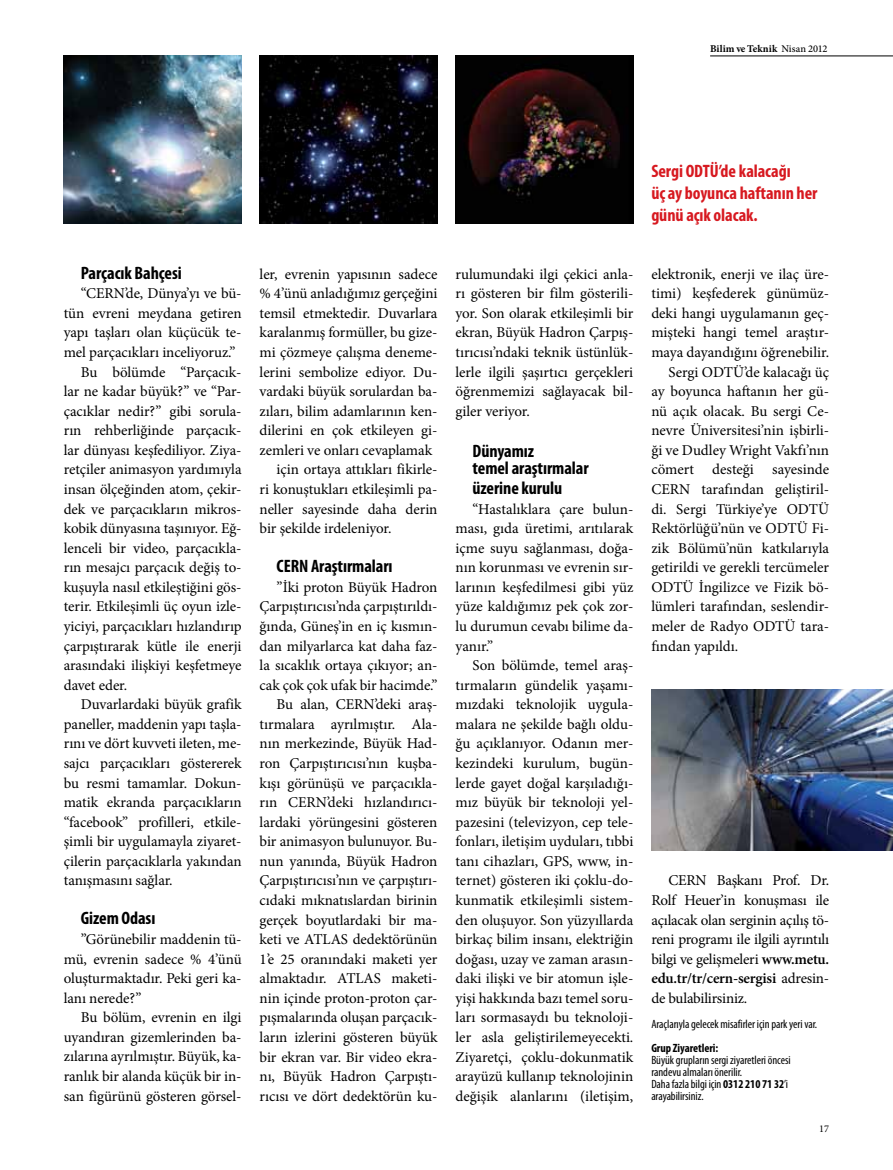
<style>
.page{position:relative;width:893px;height:1170px;background:#fff}
.page>*{position:absolute;margin:0;border:0;box-sizing:border-box;transform-origin:0 0}
.t1{font:700 condensed 18px/17.5px "Myriad Pro";letter-spacing:-.005em;color:#000}
.t2{font:700 condensed 18px/21.6px "Myriad Pro";letter-spacing:-.005em;color:#d71920}
.t3{font:15px/19.5px "Minion Pro";letter-spacing:-.005em;color:#000;text-align:justify}
.t4{font:condensed 12px/12px "Myriad Pro";letter-spacing:-.005em;color:#000}
.t5{font:700 condensed 12px "Myriad Pro";letter-spacing:-.005em;color:#000}
.t6{font:700 10.35px "Minion Pro";letter-spacing:.005em;color:#000}
.t7{font:10.35px "Minion Pro";color:#000}
.s1{font-weight:500}
.s2{font-weight:600}
.s3{font-weight:700}
</style>
<div class="page">
<img style="left:64px;top:56px;width:178px;height:167px">
<img style="left:260px;top:56px;width:177px;height:167px">
<img style="left:455px;top:56px;width:178px;height:167px">
<hr style="left:710px;top:56px;width:183px;height:1px;background:#000">
<img style="left:651px;top:689px;width:242px;height:161px">
<p class="t6" style="left:710px;top:41px;width:119px">Bilim ve Teknik <span class="s1">Nisan 2012</span></p>
<p class="t1" style="left:81px;top:263px;width:102px">Parçacık Bahçesi</p>
<p class="t3" style="left:81px;top:284px;width:162px">“CERN’de, Dünya’yı ve bü-</p>
<p class="t3" style="left:64px;top:303px;width:179px">tün evreni meydana getiren</p>
<p class="t3" style="left:64px;top:323px;width:179px">yapı taşları olan küçücük te-</p>
<p class="t3" style="left:64px;top:342px;width:173px">mel parçacıkları inceliyoruz.”</p>
<p class="t3" style="left:81px;top:362px;width:162px">Bu bölümde “Parçacık-</p>
<p class="t3" style="left:64px;top:381px;width:179px">lar ne kadar büyük?” ve “Par-</p>
<p class="t3" style="left:64px;top:401px;width:179px">çacıklar nedir?” gibi sorula-</p>
<p class="t3" style="left:64px;top:421px;width:179px">rın rehberliğinde parçacık-</p>
<p class="t3" style="left:64px;top:440px;width:179px">lar dünyası keşfediliyor. Ziya-</p>
<p class="t3" style="left:64px;top:460px;width:179px">retçiler animasyon yardımıyla</p>
<p class="t3" style="left:64px;top:479px;width:179px">insan ölçeğinden atom, çekir-</p>
<p class="t3" style="left:64px;top:499px;width:179px">dek ve parçacıkların mikros-</p>
<p class="t3" style="left:64px;top:518px;width:179px">kobik dünyasına taşınıyor. Eğ-</p>
<p class="t3" style="left:64px;top:538px;width:179px">lenceli bir video, parçacıkla-</p>
<p class="t3" style="left:64px;top:557px;width:179px">rın mesajcı parçacık değiş to-</p>
<p class="t3" style="left:64px;top:577px;width:179px">kuşuyla nasıl etkileştiğini gös-</p>
<p class="t3" style="left:64px;top:597px;width:179px">terir. Etkileşimli üç oyun izle-</p>
<p class="t3" style="left:64px;top:616px;width:179px">yiciyi, parçacıkları hızlandırıp</p>
<p class="t3" style="left:64px;top:636px;width:179px">çarpıştırarak kütle ile enerji</p>
<p class="t3" style="left:64px;top:655px;width:179px">arasındaki ilişkiyi keşfetmeye</p>
<p class="t3" style="left:64px;top:675px;width:65px">davet eder.</p>
<p class="t3" style="left:81px;top:694px;width:162px">Duvarlardaki büyük grafik</p>
<p class="t3" style="left:64px;top:714px;width:179px">paneller, maddenin yapı taşla-</p>
<p class="t3" style="left:64px;top:733px;width:179px">rını ve dört kuvveti ileten, me-</p>
<p class="t3" style="left:64px;top:753px;width:179px">sajcı parçacıkları göstererek</p>
<p class="t3" style="left:64px;top:773px;width:179px">bu resmi tamamlar. Dokun-</p>
<p class="t3" style="left:64px;top:792px;width:179px">matik ekranda parçacıkların</p>
<p class="t3" style="left:64px;top:812px;width:179px">“facebook” profilleri, etkile-</p>
<p class="t3" style="left:64px;top:831px;width:179px">şimli bir uygulamayla ziyaret-</p>
<p class="t3" style="left:64px;top:851px;width:179px">çilerin parçacıklarla yakından</p>
<p class="t3" style="left:64px;top:870px;width:110px">tanışmasını sağlar.</p>
<p class="t1" style="left:81px;top:909px;width:76px">Gizem Odası</p>
<p class="t3" style="left:64px;top:929px;width:179px;text-indent:17px">”Görünebilir maddenin tü&shy;mü, evrenin sadece % 4’ünü oluşturmaktadır. Peki geri ka&shy;lanı nerede?”</p>
<p class="t3" style="left:64px;top:1007px;width:179px;text-indent:17px">Bu bölüm, evrenin en ilgi uyandıran gizemlerinden ba&shy;zılarına ayrılmıştır. Büyük, ka&shy;ranlık bir alanda küçük bir in&shy;san figürünü gösteren görsel-</p>
<p class="t3" style="left:260px;top:264px;width:179px">ler, evrenin yapısının sadece</p>
<p class="t3" style="left:260px;top:284px;width:179px">% 4’ünü anladığımız gerçeğini</p>
<p class="t3" style="left:260px;top:303px;width:179px">temsil etmektedir. Duvarlara</p>
<p class="t3" style="left:260px;top:323px;width:179px">karalanmış formüller, bu gize-</p>
<p class="t3" style="left:260px;top:342px;width:179px">mi çözmeye çalışma deneme-</p>
<p class="t3" style="left:260px;top:362px;width:179px">lerini sembolize ediyor. Du-</p>
<p class="t3" style="left:260px;top:381px;width:179px">vardaki büyük sorulardan ba-</p>
<p class="t3" style="left:260px;top:401px;width:179px">zıları, bilim adamlarının ken-</p>
<p class="t3" style="left:260px;top:421px;width:179px">dilerini en çok etkileyen gi-</p>
<p class="t3" style="left:260px;top:440px;width:174px">zemleri ve onları cevaplamak</p>
<p class="t3" style="left:277px;top:460px;width:162px">için ortaya attıkları fikirle-</p>
<p class="t3" style="left:260px;top:479px;width:179px">ri konuştukları etkileşimli pa-</p>
<p class="t3" style="left:260px;top:499px;width:179px">neller sayesinde daha derin</p>
<p class="t3" style="left:260px;top:518px;width:133px">bir şekilde irdeleniyor.</p>
<p class="t1" style="left:277px;top:557px;width:117px">CERN Araştırmaları</p>
<p class="t3" style="left:260px;top:577px;width:179px;text-align:right">”İki proton Büyük Hadron<br>Çarpıştırıcısı’nda çarpıştırıldı&shy;ğında, Güneş’in en iç kısmın&shy;dan milyarlarca kat daha faz&shy;la sıcaklık ortaya çıkıyor; an&shy;cak çok çok ufak bir hacimde.”<br>Bu alan, CERN’deki araş&shy;tırmalara ayrılmıştır. Ala&shy;nın merkezinde, Büyük Had&shy;ron Çarpıştırıcısı’nın kuşba&shy;kışı görünüşü ve parçacıkla&shy;rın CERN’deki hızlandırıcı&shy;lardaki yörüngesini gösteren bir animasyon bulunuyor. Bu&shy;nun yanında, Büyük Hadron<br>Çarpıştırıcısı’nın ve çarpıştırı&shy;cıdaki mıknatıslardan birinin gerçek boyutlardaki bir ma&shy;keti ve ATLAS dedektörünün<br>1’e 25 oranındaki maketi yer almaktadır. ATLAS maketi&shy;nin içinde proton-proton çar&shy;pışmalarında oluşan parçacık&shy;ların izlerini gösteren büyük bir ekran var. Bir video ekra&shy;nı, Büyük Hadron Çarpıştı&shy;rıcısı ve dört dedektörün ku-</p>
<p class="t3" style="left:455px;top:264px;width:179px">rulumundaki ilgi çekici anla&shy;rı gösteren bir film gösterili&shy;yor. Son olarak etkileşimli bir ekran, Büyük Hadron Çarpış&shy;tırıcısı’ndaki teknik üstünlük&shy;lerle ilgili şaşırtıcı gerçekleri öğrenmemizi sağlayacak bil&shy;giler veriyor.</p>
<p class="t1" style="left:472px;top:441px;width:118px">Dünyamız<br>temel araştırmalar</p>
<p class="t1" style="left:472px;top:479px;width:91px">üzerine kurulu</p>
<p class="t3" style="left:455px;top:499px;width:179px;text-indent:17px">“Hastalıklara çare bulun&shy;ması, gıda üretimi, arıtılarak içme suyu sağlanması, doğa&shy;nın korunması ve evrenin sır&shy;larının keşfedilmesi gibi yüz yüze kaldığımız pek çok zor&shy;lu durumun cevabı bilime da&shy;yanır.’’</p>
<p class="t3" style="left:455px;top:655px;width:179px;text-indent:17px">Son bölümde, temel araş&shy;tırmaların gündelik yaşamı&shy;mızdaki teknolojik uygula&shy;malara ne şekilde bağlı oldu&shy;ğu açıklanıyor. Odanın mer&shy;kezindeki kurulum, bugün&shy;lerde gayet doğal karşıladığı&shy;mız büyük bir teknoloji yel&shy;pazesini (televizyon, cep tele&shy;fonları, iletişim uyduları, tıbbi tanı cihazları, GPS, www, in&shy;ternet) gösteren iki çoklu-do&shy;kunmatik etkileşimli sistem&shy;den oluşuyor. Son yüzyıllarda birkaç bilim insanı, elektriğin doğası, uzay ve zaman arasın&shy;daki ilişki ve bir atomun işle&shy;yişi hakkında bazı temel soru&shy;ları sormasaydı bu teknoloji&shy;ler asla geliştirilemeyecekti.<br>Ziyaretçi, çoklu-dokunmatik arayüzü kullanıp teknolojinin değişik alanlarını (iletişim,</p>
<p class="t2" style="left:651px;top:160px;width:168px">Sergi ODTÜ’de kalacağı<br>üç ay boyunca haftanın her günü açık olacak.</p>
<p class="t3" style="left:651px;top:264px;width:179px">elektronik, enerji ve ilaç üre-</p>
<p class="t3" style="left:651px;top:284px;width:179px">timi) keşfederek günümüz-</p>
<p class="t3" style="left:651px;top:303px;width:179px">deki hangi uygulamanın geç-</p>
<p class="t3" style="left:651px;top:323px;width:179px">mişteki hangi temel araştır-</p>
<p class="t3" style="left:651px;top:342px;width:179px">maya dayandığını öğrenebilir.</p>
<p class="t3" style="left:668px;top:362px;width:162px">Sergi ODTÜ’de kalacağı üç</p>
<p class="t3" style="left:651px;top:381px;width:179px">ay boyunca haftanın her gü-</p>
<p class="t3" style="left:651px;top:401px;width:179px">nü açık olacak. Bu sergi Ce-</p>
<p class="t3" style="left:651px;top:421px;width:179px">nevre Üniversitesi’nin işbirli-</p>
<p class="t3" style="left:651px;top:440px;width:179px">ği ve Dudley Wright Vakfı’nın</p>
<p class="t3" style="left:651px;top:460px;width:179px">cömert desteği sayesinde</p>
<p class="t3" style="left:651px;top:479px;width:179px">CERN tarafından geliştiril-</p>
<p class="t3" style="left:651px;top:499px;width:179px">di. Sergi Türkiye’ye ODTÜ</p>
<p class="t3" style="left:651px;top:518px;width:179px">Rektörlüğü’nün ve ODTÜ Fi-</p>
<p class="t3" style="left:651px;top:538px;width:179px">zik Bölümü’nün katkılarıyla</p>
<p class="t3" style="left:651px;top:557px;width:179px">getirildi ve gerekli tercümeler</p>
<p class="t3" style="left:651px;top:577px;width:179px">ODTÜ İngilizce ve Fizik bö-</p>
<p class="t3" style="left:651px;top:597px;width:179px">lümleri tarafından, seslendir-</p>
<p class="t3" style="left:651px;top:616px;width:179px">meler de Radyo ODTÜ tara-</p>
<p class="t3" style="left:651px;top:636px;width:88px">fından yapıldı.</p>
<p class="t3" style="left:651px;top:870px;width:179px;text-indent:17px">CERN Başkanı Prof. Dr.<br>Rolf Heuer’in konuşması ile açılacak olan serginin açılış tö&shy;reni programı ile ilgili ayrıntılı bilgi ve gelişmeleri <span class="s2">www.metu. edu.tr/tr/cern-sergisi</span> adresin&shy;de bulabilirsiniz.</p>
<p class="t4" style="left:651px;top:1017px;width:167px">Araçlarıyla gelecek misafirler için park yeri var.</p>
<p class="t5" style="left:651px;top:1040px;width:68px">Grup Ziyaretleri:</p>
<p class="t4" style="left:651px;top:1053px;width:141px">Büyük grupların sergi ziyaretleri öncesi randevu almaları önerilir.<br>Daha fazla bilgi için <span class="s3">0312 210 71 32</span>’i arayabilirsiniz.</p>
<p class="t7" style="left:819px;top:1121px;width:11px">17</p>
</div>
